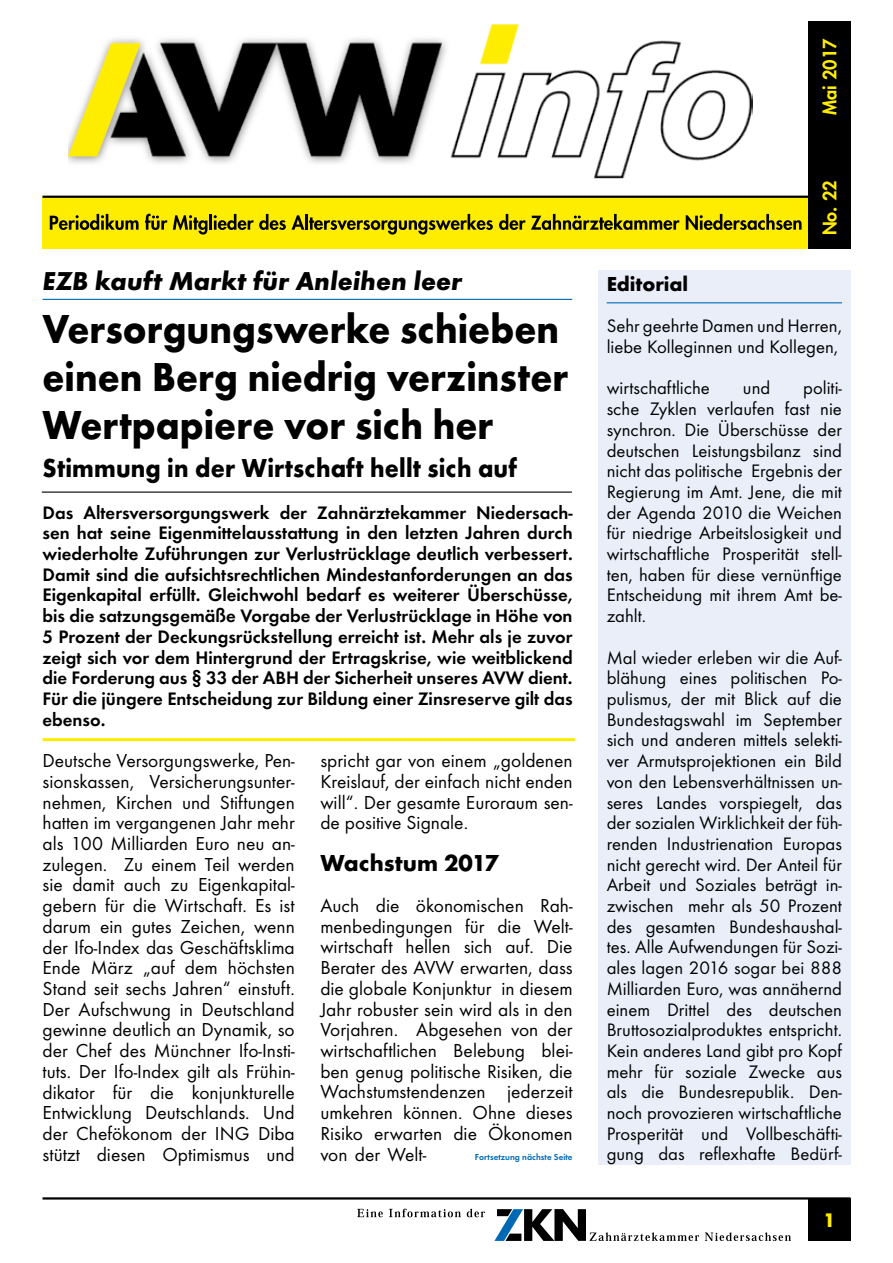
<style>
.page{position:relative;width:893px;height:1263px;background:#fff}
.page>*{position:absolute;margin:0;border:0;box-sizing:border-box;transform-origin:0 0}
.t1{font:700 42px/48px "Futura T";color:#000;scale:.92 1}
.t2{font:700 27px "Futura T";letter-spacing:.005em;color:#000;scale:.92 1}
.t3{font:italic 700 26.85px "Futura T";letter-spacing:-.005em;color:#000}
.t4{font:700 24px "Futura T";color:#000}
.t5{font:700 21px "Futura T";letter-spacing:-.005em;color:#000}
.t6{font:19.5px/20.7px "Futura T";color:#000;text-align:justify}
.t7{font:18.75px/20.7px "Futura T";color:#000;text-align:justify}
.t8{font:600 18.75px/20.7px "Futura T";color:#000;text-align:justify}
.t9{font:800 18px "Futura";color:#ffed00}
.t10{font:700 18px "Futura";color:#ffed00}
.t11{font:600 9px "Futura T";color:#0069b4}
</style>
<div class="page">
<svg style="left:705px;top:1232px;width:86px;height:9px"></svg>
<svg style="left:494px;top:1209px;width:205px;height:32px"></svg>
<svg style="left:357px;top:1209px;width:26px;height:8px"></svg>
<svg style="left:389px;top:1208px;width:72px;height:9px"></svg>
<svg style="left:467px;top:1208px;width:18px;height:9px"></svg>
<hr style="left:43px;top:1197px;width:807px;height:2px;background:#000">
<div style="left:808px;top:1198px;width:42px;height:43px;background:#000"></div>
<div style="left:43px;top:198px;width:807px;height:51px;background:#ffed00"></div>
<img style="left:68px;top:24px;width:684px;height:155px">
<hr style="left:43px;top:196px;width:807px;height:2px;background:#000">
<svg style="left:50px;top:214px;width:89px;height:16px"></svg>
<svg style="left:145px;top:214px;width:22px;height:16px"></svg>
<svg style="left:173px;top:215px;width:34px;height:20px"></svg>
<hr style="left:209px;top:214px;width:3px;height:16px;background:#000">
<svg style="left:214px;top:214px;width:72px;height:16px"></svg>
<svg style="left:292px;top:214px;width:201px;height:21px"></svg>
<svg style="left:499px;top:214px;width:26px;height:16px"></svg>
<svg style="left:531px;top:214px;width:148px;height:16px"></svg>
<svg style="left:686px;top:214px;width:115px;height:16px"></svg>
<div style="left:808px;top:21px;width:42px;height:228px;background:#000"></div>
<div style="left:598px;top:270px;width:252px;height:895px;background:#e9eef9"></div>
<hr style="left:607px;top:302px;width:235px;height:1px;background:#0069b4">
<hr style="left:43px;top:738px;width:532px;height:3px;background:#ffed00">
<hr style="left:42px;top:491px;width:530px;height:2px;background:#000">
<hr style="left:43px;top:299px;width:529px;height:1px;background:#0069b4">
<h3 class="t3" style="left:43px;top:265px;width:421px">EZB kauft Markt für Anleihen leer</h3>
<h1 class="t1" style="left:43px;top:304px;width:573px">Versorgungswerke schieben einen Berg niedrig verzinster<br>Wertpapiere vor sich her</h1>
<h2 class="t2" style="left:43px;top:452px;width:517px">Stimmung in der Wirtschaft hellt sich auf</h2>
<p class="t8" style="left:43px;top:502px;width:532px">Das Altersversorgungswerk der Zahnärztekammer Niedersach&shy;sen hat seine Eigenmittelausstattung in den letzten Jahren durch wiederholte Zuführungen zur Verlustrücklage deutlich verbessert.<br>Damit sind die aufsichtsrechtlichen Mindestanforderungen an das Eigenkapital erfüllt. Gleichwohl bedarf es weiterer Überschüsse, bis die satzungsgemäße Vorgabe der Verlustrücklage in Höhe von 5 Prozent der Deckungsrückstellung erreicht ist. Mehr als je zuvor zeigt sich vor dem Hintergrund der Ertragskrise, wie weitblickend die Forderung aus § 33 der ABH der Sicherheit unseres AVW dient.<br>Für die jüngere Entscheidung zur Bildung einer Zinsreserve gilt das ebenso.</p>
<p class="t6" style="left:43px;top:750px;width:254px">Deutsche Versorgungswerke, Pen&shy;sionskassen, Versicherungsunter&shy;nehmen, Kirchen und Stiftungen hatten im vergangenen Jahr mehr als 100 Milliarden Euro neu an&shy;zulegen. Zu einem Teil werden sie damit auch zu Eigenkapital&shy;gebern für die Wirtschaft. Es ist darum ein gutes Zeichen, wenn der Ifo-Index das Geschäftsklima Ende März „auf dem höchsten Stand seit sechs Jahren“ einstuft.<br>Der Aufschwung in Deutschland gewinne deutlich an Dynamik, so der Chef des Münchner Ifo-Insti&shy;tuts. Der Ifo-Index gilt als Frühin&shy;dikator für die konjunkturelle Entwicklung Deutschlands. Und der Chefökonom der ING Diba stützt diesen Optimismus und</p>
<p class="t6" style="left:320px;top:750px;width:254px">spricht gar von einem „goldenen Kreislauf, der einfach nicht enden will“. Der gesamte Euroraum sen&shy;de positive Signale.</p>
<p class="t4" style="left:320px;top:848px;width:180px">Wachstum 2017</p>
<p class="t6" style="left:320px;top:895px;width:254px">Auch die ökonomischen Rah&shy;menbedingungen für die Welt&shy;wirtschaft hellen sich auf. Die Berater des AVW erwarten, dass die globale Konjunktur in diesem Jahr robuster sein wird als in den Vorjahren. Abgesehen von der wirtschaftlichen Belebung blei&shy;ben genug politische Risiken, die Wachstumstendenzen jederzeit umkehren können. Ohne dieses Risiko erwarten die Ökonomen von der Welt-</p>
<p class="t11" style="left:475px;top:1152px;width:99px">Fortsetzung nächste Seite</p>
<p class="t9" style="left:818px;top:115px;width:78px;rotate:-90deg">Mai 2017</p>
<p class="t9" style="left:818px;top:235px;width:56px;rotate:-90deg">No. 22</p>
<p class="t5" style="left:607px;top:272px;width:83px">Editorial</p>
<p class="t7" style="left:607px;top:316px;width:237px">Sehr geehrte Damen und Herren, liebe Kolleginnen und Kollegen,</p>
<p class="t7" style="left:607px;top:378px;width:105px">wirtschaftliche</p>
<p class="t7" style="left:743px;top:378px;width:29px">und</p>
<p class="t7" style="left:607px;top:378px;width:237px;text-indent:197px">politi&shy;sche Zyklen verlaufen fast nie synchron. Die Überschüsse der deutschen Leistungsbilanz sind nicht das politische Ergebnis der Regierung im Amt. Jene, die mit der Agenda 2010 die Weichen für niedrige Arbeitslosigkeit und wirtschaftliche Prosperität stell&shy;ten, haben für diese vernünftige Entscheidung mit ihrem Amt be&shy;zahlt.</p>
<p class="t7" style="left:607px;top:647px;width:237px">Mal wieder erleben wir die Auf&shy;blähung eines politischen Po&shy;pulismus, der mit Blick auf die Bundestagswahl im September sich und anderen mittels selekti&shy;ver Armutsprojektionen ein Bild von den Lebensverhältnissen un&shy;seres Landes vorspiegelt, das der sozialen Wirklichkeit der füh&shy;renden Industrienation Europas nicht gerecht wird. Der Anteil für Arbeit und Soziales beträgt in&shy;zwischen mehr als 50 Prozent des gesamten Bundeshaushal&shy;tes. Alle Aufwendungen für Sozi&shy;ales lagen 2016 sogar bei 888<br>Milliarden Euro, was annähernd einem Drittel des deutschen Bruttosozialproduktes entspricht.<br>Kein anderes Land gibt pro Kopf mehr für soziale Zwecke aus als die Bundesrepublik. Den&shy;noch provozieren wirtschaftliche Prosperität und Vollbeschäfti&shy;gung das reflexhafte Bedürf-</p>
<p class="t10" style="left:823px;top:1208px;width:14px">1</p>
</div>
